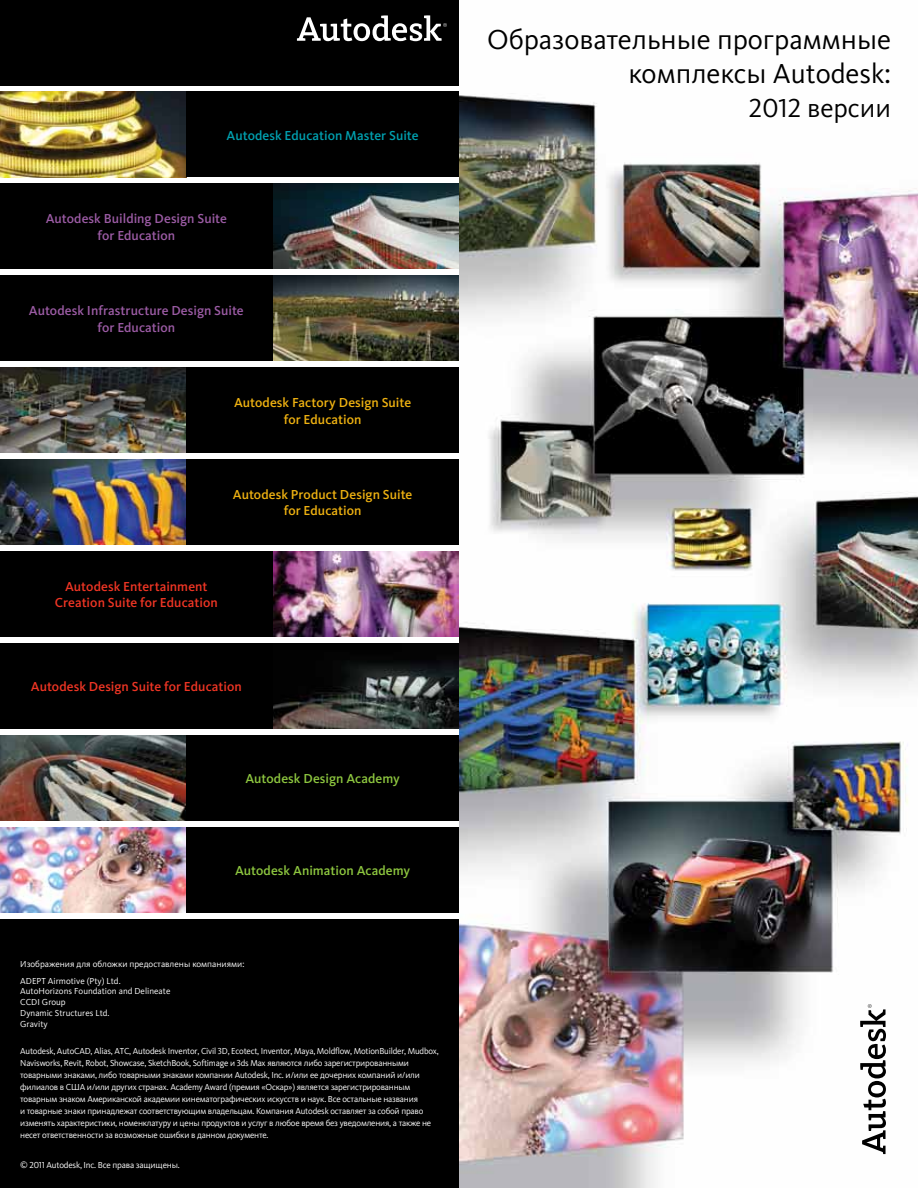
<style>
.page{position:relative;width:918px;height:1188px;background:#fff}
.page>*{position:absolute;margin:0;border:0;box-sizing:border-box;transform-origin:0 0}
.t1{font:28.5px/34.2px "Kievit CY";color:#000;text-align:right}
.t2{font:27px "Kievit CY";color:#000}
.t3{font:500 13.5px/16.5px "Kievit CY";color:#9b5ba4;text-align:center}
.t4{font:500 13.5px/16.5px "Kievit CY";color:#ee3524;text-align:center}
.t5{font:500 13.5px/16.5px "Kievit CY";color:#eeb111;text-align:center}
.t6{font:500 13.5px "Kievit CY";letter-spacing:.005em;color:#8dc63f}
.t7{font:500 13.5px "Kievit CY";letter-spacing:.005em;color:#00a0af}
.t8{font:9px/12px "Kievit CY";letter-spacing:-.02em;color:#fff}
.t9{font:9px/10.8px "Kievit CY";color:#fff}
.s1{font-family:"Kievit CY Regular SC"}
</style>
<div class="page">
<img style="left:0;top:92px;width:186px;height:85px">
<img style="left:0;top:368px;width:186px;height:85px">
<img style="left:0;top:735px;width:186px;height:85px">
<img style="left:0;top:460px;width:186px;height:85px">
<img style="left:0;top:827px;width:186px;height:85px">
<img style="left:273px;top:184px;width:186px;height:85px">
<img style="left:273px;top:551px;width:186px;height:86px">
<img style="left:273px;top:276px;width:186px;height:85px">
<img style="left:273px;top:643px;width:186px;height:85px">
<div style="left:186px;top:92px;width:273px;height:85px;background:#000"></div>
<div style="left:186px;top:368px;width:273px;height:85px;background:#000"></div>
<div style="left:186px;top:735px;width:273px;height:85px;background:#000"></div>
<div style="left:186px;top:460px;width:273px;height:85px;background:#000"></div>
<div style="left:186px;top:827px;width:273px;height:85px;background:#000"></div>
<div style="left:0;top:184px;width:273px;height:85px;background:#000"></div>
<div style="left:0;top:551px;width:273px;height:86px;background:#000"></div>
<div style="left:0;top:276px;width:273px;height:85px;background:#000"></div>
<div style="left:0;top:643px;width:273px;height:85px;background:#000"></div>
<div style="left:0;top:919px;width:459px;height:269px;background:#000"></div>
<img style="left:459px;top:95px;width:459px;height:1093px">
<svg style="left:860px;top:1004px;width:26px;height:150px"></svg>
<div style="left:0;top:0;width:459px;height:85px;background:#000"></div>
<svg style="left:297px;top:15px;width:150px;height:26px"></svg>
<h3 class="t7" style="left:227px;top:128px;width:194px">Autodesk Education Master Suite</h3>
<h3 class="t3" style="left:46px;top:211px;width:183px">Autodesk Building Design Suite for Education</h3>
<h3 class="t3" style="left:29px;top:303px;width:216px">Autodesk Infrastructure Design Suite for Education</h3>
<h3 class="t5" style="left:234px;top:395px;width:179px">Autodesk Factory Design Suite for Education</h3>
<h3 class="t5" style="left:233px;top:487px;width:181px">Autodesk Product Design Suite for Education</h3>
<h3 class="t4" style="left:55px;top:579px;width:164px">Autodesk Entertainment<br>Creation Suite for Education</h3>
<h3 class="t4" style="left:31px;top:679px;width:212px">Autodesk Design Suite for Education</h3>
<h3 class="t6" style="left:245px;top:771px;width:156px">Autodesk Design Academy</h3>
<h3 class="t6" style="left:235px;top:863px;width:177px">Autodesk Animation Academy</h3>
<p class="t9" style="left:20px;top:956px;width:226px;line-height:16.8px">Изображения для обложки предоставлены компаниями:<br>ADEPT Airmotive (Pty) Ltd.</p>
<p class="t9" style="left:20px;top:986px;width:152px">AutoHorizons Foundation and Delineate<br>CCDI Group<br>Dynamic Structures Ltd.<br>Gravity</p>
<p class="t8" style="left:20px;top:1045px;width:420px">Autodesk, AutoCAD, Alias, ATC, Autodesk Inventor, Civil <span class="s1">3</span>D, Ecotect, Inventor, Maya, Moldflow, MotionBuilder, Mudbox, Navisworks, Revit, Robot, Showcase, SketchBook, Softimage и <span class="s1">3</span>ds Max являются либо зарегистрированными товарными знаками, либо товарными знаками компании Autodesk, Inc. и/или ее дочерних компаний и/или филиалов в США и/или других странах. Academy Award (премия «Оскар») является зарегистрированным товарным знаком Американской академии кинематографических искусств и наук. Все остальные названия<br>и товарные знаки принадлежат соответствующим владельцам. Компания Autodesk оставляет за собой право изменять характеристики, номенклатуру и цены продуктов и услуг в любое время без уведомления, а также не несет ответственности за возможные ошибки в данном документе.</p>
<p class="t8" style="left:20px;top:1159px;width:161px">© <span class="s1">2011</span> Autodesk, Inc. Все права защищены.</p>
<h1 class="t1" style="left:487px;top:23px;width:405px">Образовательные программные комплексы Autodesk:</h1>
<h2 class="t2" style="left:749px;top:94px;width:144px"><span class="s1">2012</span> версии</h2>
</div>
